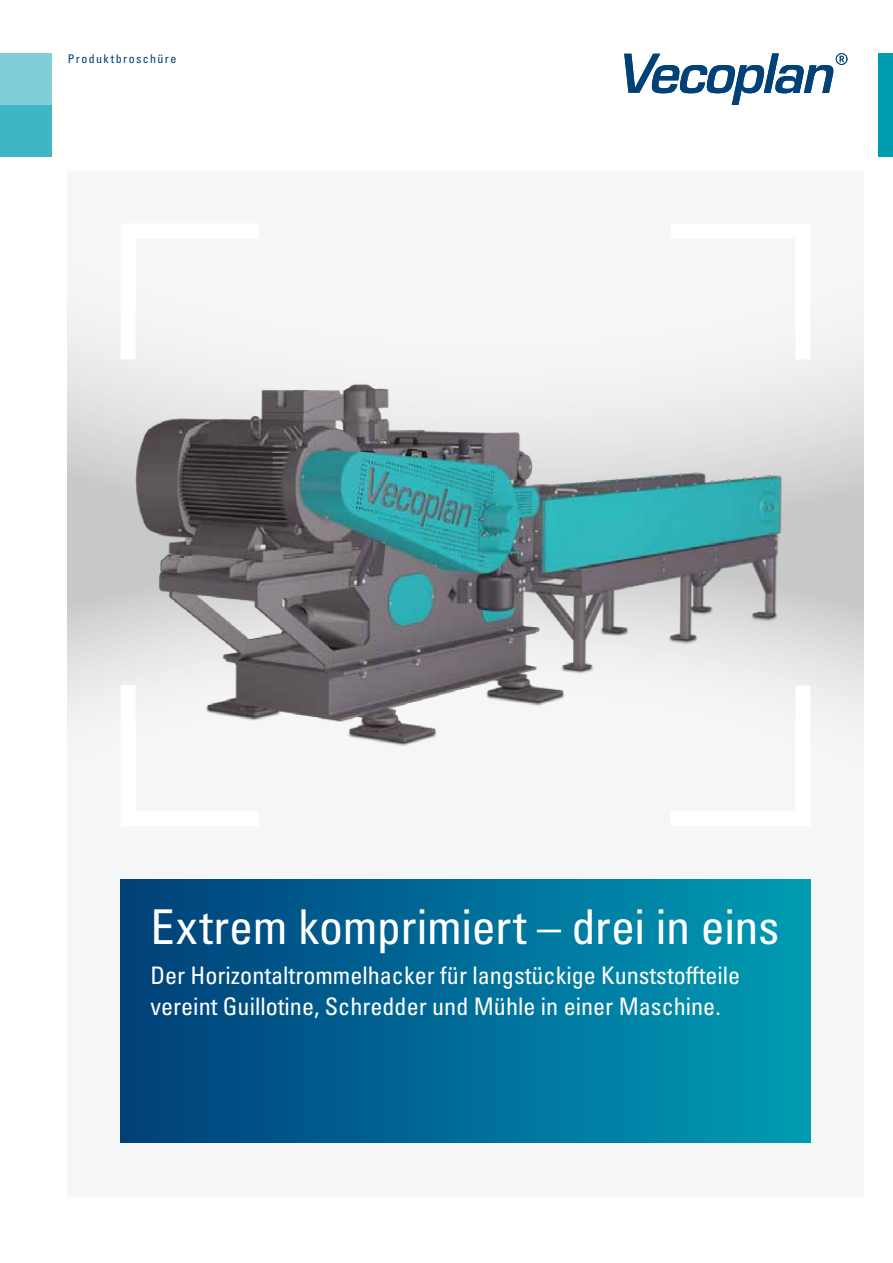
<style>
.page{position:relative;width:893px;height:1263px;background:#fff}
.page>*{position:absolute;margin:0;border:0;box-sizing:border-box;transform-origin:0 0}
.t1{font:condensed 48px "Univers LT Pro";letter-spacing:-.01em;color:#fff}
.t2{font:condensed 24.15px/31px "Univers LT Pro";color:#fff}
.t3{font:condensed 12px "Univers LT Pro";letter-spacing:.12em;color:#004177}
</style>
<div class="page">
<div style="left:68px;top:280px;width:795px;height:916px;background:#f6f6f6"></div>
<div style="left:68px;top:172px;width:795px;height:367px;background:#f6f6f6"></div>
<img style="left:68px;top:351px;width:795px;height:395px">
<div style="left:878px;top:53px;width:15px;height:104px;background:#009db1"></div>
<div style="left:0;top:105px;width:52px;height:52px;background:#40b5c4"></div>
<div style="left:121px;top:879px;width:689px;height:264px;background:linear-gradient(to right,#003f7a,#009cb5)"></div>
<div style="left:0;top:53px;width:52px;height:52px;background:#80ced8"></div>
<svg style="left:113px;top:670px;width:161px;height:76px"></svg>
<svg style="left:113px;top:351px;width:161px;height:23px"></svg>
<svg style="left:655px;top:351px;width:163px;height:23px"></svg>
<svg style="left:655px;top:671px;width:163px;height:75px"></svg>
<svg style="left:624px;top:53px;width:223px;height:52px"></svg>
<p class="t3" style="left:68px;top:51px;width:110px">Produktbroschüre</p>
<h1 class="t1" style="left:150px;top:896px;width:631px">Extrem komprimiert – drei in eins</h1>
<p class="t2" style="left:150px;top:959px;width:591px">Der Horizontaltrommelhacker für langstückige Kunststoffteile vereint Guillotine, Schredder und Mühle in einer Maschine.</p>
</div>
